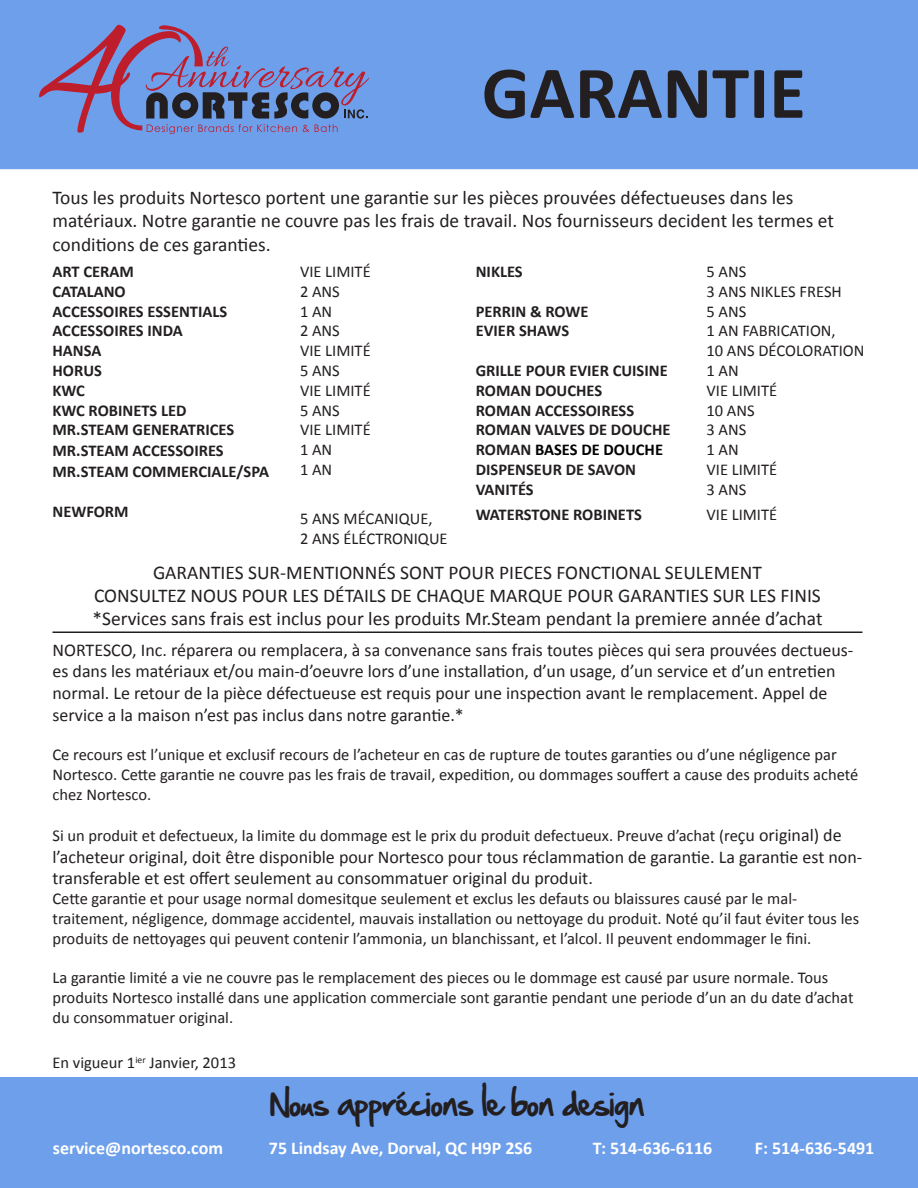
<style>
.page{position:relative;width:918px;height:1188px;background:#fff}
.page>*{position:absolute;margin:0;border:0;box-sizing:border-box;transform-origin:0 0}
.t1{font:700 75px "Calibri";color:#231f20}
.t2{font:30px "Hand Of Sean";color:#231f20}
.t3{font:19.5px/23.4px "Calibri";color:#231f20}
.t4{font:18px/21.6px "Calibri";color:#231f20}
.t5{font:700 18px "Calibri";color:#fff}
.t6{font:16.5px/19.8px "Calibri";color:#231f20}
.t7{font:700 16.5px/19.5px "Calibri";color:#231f20}
.t8{font:700 16.5px "Calibri";color:#000}
.s1{color:#231f20}
.s2{font-size:18px}
</style>
<div class="page">
<div style="left:0;top:0;width:918px;height:170px;background:#6e9feb"></div>
<hr style="left:52px;top:632px;width:810px;height:1px;background:#231f20">
<div style="left:0;top:1077px;width:918px;height:111px;background:#6e9feb"></div>
<svg style="left:39px;top:25px;width:330px;height:109px;background:#7282bf"></svg>
<p class="t1" style="left:482px;top:45px;width:326px">GARANTIE</p>
<p class="t3" style="left:52px;top:186px;width:783px">Tous les produits Nortesco portent une garantie sur les pièces prouvées défectueuses dans les matériaux. Notre garantie ne couvre pas les frais de travail. Nos fournisseurs decident les termes et conditions de ces garanties.</p>
<p class="t7" style="left:52px;top:262px;width:83px">ART CERAM</p>
<p class="t7" style="left:52px;top:281px;width:75px">CATALANO</p>
<p class="t7" style="left:52px;top:301px;width:176px">ACCESSOIRES ESSENTIALS</p>
<p class="t7" style="left:52px;top:321px;width:132px">ACCESSOIRES INDA</p>
<p class="t7" style="left:52px;top:341px;width:50px">HANSA</p>
<p class="t7" style="left:52px;top:361px;width:51px">HORUS</p>
<p class="t7" style="left:52px;top:380px;width:34px">KWC</p>
<p class="t7" style="left:52px;top:400px;width:183px">KWC ROBINETS LED<br>MR.STEAM GENERATRICES</p>
<p class="t7" style="left:52px;top:441px;width:173px">MR.STEAM ACCESSOIRES</p>
<p class="t7" style="left:52px;top:462px;width:218px">MR.STEAM COMMERCIALE/SPA</p>
<p class="t7" style="left:52px;top:501px;width:78px">NEWFORM</p>
<p class="t6" style="left:300px;top:262px;width:72px">VIE LIMITÉ</p>
<p class="t6" style="left:300px;top:281px;width:41px">2 ANS</p>
<p class="t6" style="left:300px;top:301px;width:34px">1 AN</p>
<p class="t6" style="left:300px;top:321px;width:41px">2 ANS</p>
<p class="t6" style="left:300px;top:341px;width:72px">VIE LIMITÉ</p>
<p class="t6" style="left:300px;top:361px;width:41px">5 ANS</p>
<p class="t6" style="left:300px;top:380px;width:72px">VIE LIMITÉ</p>
<p class="t6" style="left:300px;top:400px;width:41px">5 ANS</p>
<p class="t6" style="left:300px;top:420px;width:72px">VIE LIMITÉ</p>
<p class="t6" style="left:300px;top:440px;width:34px">1 AN</p>
<p class="t6" style="left:300px;top:460px;width:34px">1 AN</p>
<p class="t6" style="left:300px;top:508px;width:134px">5 ANS MÉCANIQUE,</p>
<p class="t6" style="left:300px;top:528px;width:149px">2 ANS ÉLÉCTRONIQUE</p>
<p class="t7" style="left:476px;top:262px;width:48px">NIKLES</p>
<p class="t7" style="left:476px;top:301px;width:114px">PERRIN &amp; ROWE</p>
<p class="t7" style="left:476px;top:321px;width:95px">EVIER SHAWS</p>
<p class="t7" style="left:476px;top:361px;width:193px">GRILLE POUR EVIER CUISINE</p>
<p class="t7" style="left:476px;top:380px;width:128px">ROMAN DOUCHES</p>
<p class="t7" style="left:476px;top:400px;width:160px">ROMAN ACCESSOIRESS</p>
<p class="t7" style="left:476px;top:420px;width:196px">ROMAN VALVES DE DOUCHE</p>
<p class="t8" style="left:476px;top:439px;width:189px"><span class="s1">ROMAN</span> BASES DE DOUCHE</p>
<p class="t7" style="left:476px;top:460px;width:162px">DISPENSEUR DE SAVON</p>
<p class="t7" style="left:476px;top:479px;width:59px">VANITÉS</p>
<p class="t7" style="left:476px;top:505px;width:168px">WATERSTONE ROBINETS</p>
<p class="t6" style="left:706px;top:262px;width:41px">5 ANS</p>
<p class="t6" style="left:706px;top:281px;width:137px">3 ANS NIKLES FRESH</p>
<p class="t6" style="left:706px;top:301px;width:41px">5 ANS</p>
<p class="t6" style="left:706px;top:321px;width:131px">1 AN FABRICATION,</p>
<p class="t6" style="left:706px;top:341px;width:160px">10 ANS DÉCOLORATION</p>
<p class="t6" style="left:706px;top:361px;width:34px">1 AN</p>
<p class="t6" style="left:706px;top:380px;width:72px">VIE LIMITÉ</p>
<p class="t6" style="left:706px;top:400px;width:50px">10 ANS</p>
<p class="t6" style="left:706px;top:420px;width:41px">3 ANS</p>
<p class="t6" style="left:706px;top:440px;width:34px">1 AN</p>
<p class="t6" style="left:706px;top:460px;width:72px">VIE LIMITÉ</p>
<p class="t6" style="left:706px;top:479px;width:41px">3 ANS</p>
<p class="t6" style="left:706px;top:505px;width:72px">VIE LIMITÉ</p>
<p class="t3" style="left:153px;top:561px;width:610px">GARANTIES SUR-MENTIONNÉS SONT POUR PIECES FONCTIONAL SEULEMENT</p>
<p class="t3" style="left:94px;top:584px;width:728px">CONSULTEZ NOUS POUR LES DÉTAILS DE CHAQUE MARQUE POUR GARANTIES SUR LES FINIS</p>
<p class="t3" style="left:92px;top:607px;width:732px">*Services sans frais est inclus pour les produits Mr.Steam pendant la premiere année d’achat</p>
<p class="t4" style="left:52px;top:639px;width:803px">NORTESCO, Inc. réparera ou remplacera, à sa convenance sans frais toutes pièces qui sera prouvées dectueus&shy;es dans les matériaux et/ou main-d’oeuvre lors d’une installation, d’un usage, d’un service et d’un entretien normal. Le retour de la pièce défectueuse est requis pour une inspection avant le remplacement. Appel de service a la maison n’est pas inclus dans notre garantie.*</p>
<p class="t6" style="left:52px;top:745px;width:808px">Ce recours est l’unique et exclusif recours de l’acheteur en cas de rupture de toutes garanties ou d’une négligence par<br>Nortesco. Cette garantie ne couvre pas les frais de travail, expedition, ou dommages souffert a cause des produits acheté chez Nortesco.</p>
<p class="t6" style="left:52px;top:826px;width:791px">Si un produit et defectueux, la limite du dommage est le prix du produit defectueux. Preuve d’achat (re<span class="s2">çu original) de</span></p>
<p class="t4" style="left:52px;top:846px;width:811px">l’acheteur original, doit être disponible pour Nortesco pour tous réclammation de garantie. La garantie est non&shy;transferable et est offert seulement au consommatuer original du produit.</p>
<p class="t6" style="left:52px;top:889px;width:808px">Cette garantie et pour usage normal domesitque seulement et exclus les defauts ou blaissures causé par le mal&shy;traitement, négligence, dommage accidentel, mauvais installation ou nettoyage du produit. Noté qu’il faut éviter tous les produits de nettoyages qui peuvent contenir l’ammonia, un blanchissant, et l’alcol. Il peuvent endommager le fini.</p>
<p class="t6" style="left:52px;top:968px;width:803px">La garantie limité a vie ne couvre pas le remplacement des pieces ou le dommage est causé par usure normale. Tous produits Nortesco installé dans une application commerciale sont garantie pendant une periode d’un an du date d’achat du consommatuer original.</p>
<p class="t6" style="left:52px;top:1053px;width:185px">En vigueur 1<sup>ier</sup> Janvier, 2013</p>
<p class="t2" style="left:271px;top:1076px;width:375px">Nous apprécions le bon design</p>
<p class="t5" style="left:53px;top:1136px;width:172px">service@nortesco.com</p>
<p class="t5" style="left:269px;top:1136px;width:265px">75 Lindsay Ave, Dorval, QC H9P 2S6</p>
<p class="t5" style="left:593px;top:1136px;width:121px">T: 514-636-6116</p>
<p class="t5" style="left:755px;top:1136px;width:121px">F: 514-636-5491</p>
</div>
